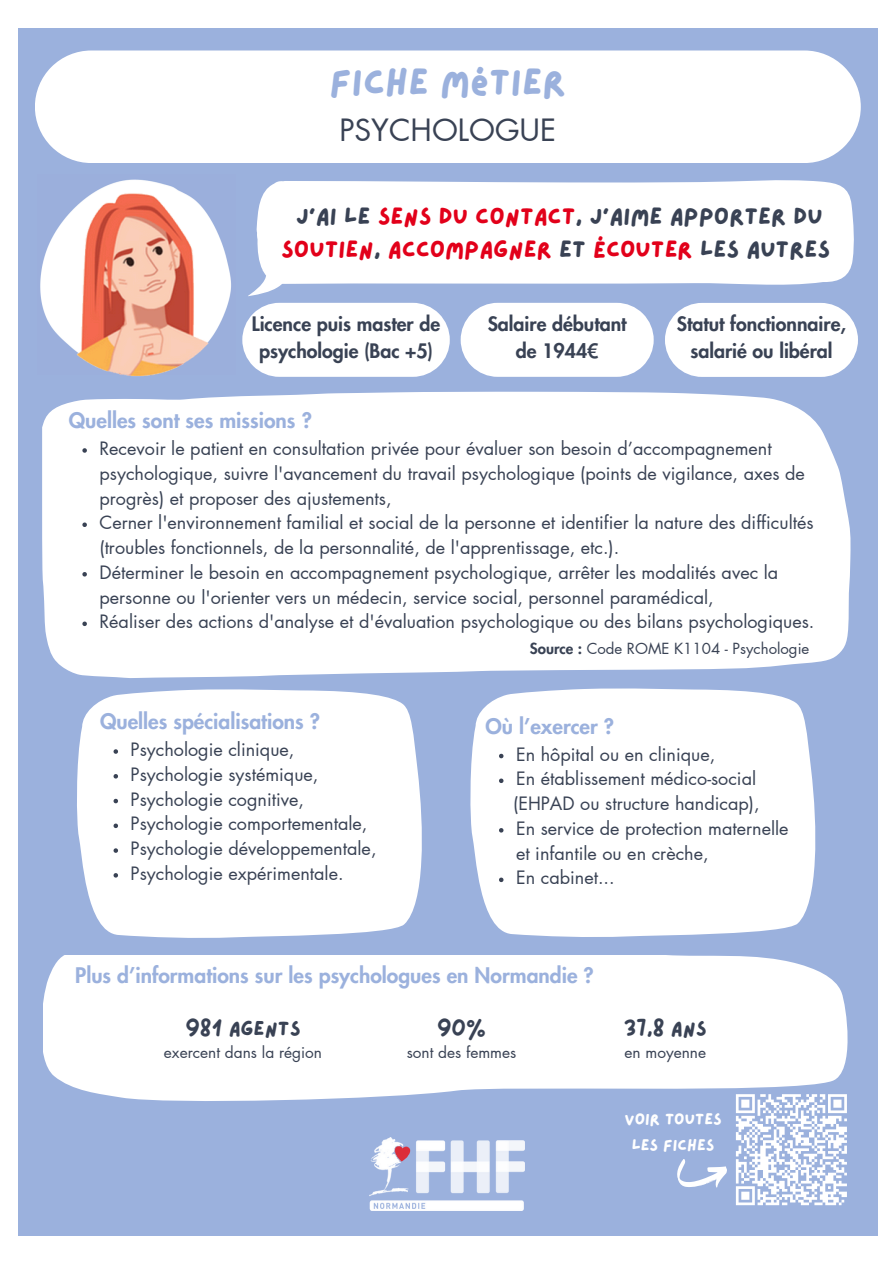
<style>
.page{position:relative;width:894px;height:1264px;background:#fff}
.page>*{position:absolute;margin:0;border:0;box-sizing:border-box;transform-origin:0 0}
.t1{font:37.5px "Lazydog";color:#9bb1dd}
.t2{font:30px "Futura LT Pro";color:#394254}
.t3{font:23.85px/32.7px "Lazydog";color:#e2001a;text-align:center}
.t4{font:800 21px "Futura LT Pro";color:#9bb1dd}
.t5{font:20.55px "Lazydog";color:#394254}
.t6{font:800 19.5px/27px "Futura LT Pro";color:#394254;text-align:center}
.t7{font:18px/24.8px "Futura LT Pro";color:#394254}
.t8{font:16.2px/25.8px "Lazydog";color:#fff;text-align:center}
.t9{font:15.45px "Futura LT Pro";color:#394254}
.t10{font:15px "Futura LT Pro";color:#394254}
.s1{color:#394254}
.s2{font-weight:800}
</style>
<div class="page">
<div style="left:18px;top:28px;width:860px;height:1207px;background:#9bb1dd"></div>
<div style="left:43px;top:955px;width:805px;height:146px;background:#fff"></div>
<img style="left:40px;top:179px;width:191px;height:166px">
<img style="left:369px;top:1137px;width:155px;height:73px">
<div style="left:35px;top:50px;width:825px;height:113px;background:#fff"></div>
<svg style="left:460px;top:303px;width:193px;height:74px;background:#f6f8fc"></svg>
<svg style="left:665px;top:303px;width:192px;height:74px;background:#f6f8fc"></svg>
<svg style="left:242px;top:287px;width:207px;height:90px"></svg>
<div style="left:42px;top:391px;width:808px;height:287px;background:#fff"></div>
<svg style="left:256px;top:180px;width:598px;height:107px;background:#f8fafc"></svg>
<div style="left:77px;top:689px;width:345px;height:249px;background:#fff"></div>
<div style="left:470px;top:688px;width:346px;height:249px;background:#fff"></div>
<img style="left:69px;top:188px;width:151px;height:189px">
<svg style="left:82px;top:448px;width:5px;height:5px"></svg>
<svg style="left:82px;top:522px;width:5px;height:5px"></svg>
<svg style="left:82px;top:572px;width:5px;height:4px"></svg>
<svg style="left:82px;top:621px;width:5px;height:5px"></svg>
<svg style="left:113px;top:749px;width:5px;height:4px"></svg>
<svg style="left:113px;top:774px;width:5px;height:4px"></svg>
<svg style="left:113px;top:798px;width:5px;height:5px"></svg>
<svg style="left:113px;top:823px;width:5px;height:5px"></svg>
<svg style="left:113px;top:848px;width:5px;height:4px"></svg>
<svg style="left:113px;top:873px;width:5px;height:4px"></svg>
<svg style="left:499px;top:753px;width:4px;height:5px"></svg>
<svg style="left:499px;top:778px;width:4px;height:5px"></svg>
<svg style="left:499px;top:828px;width:4px;height:4px"></svg>
<svg style="left:499px;top:877px;width:4px;height:5px"></svg>
<div style="left:730px;top:1088px;width:122px;height:122px;background:#9bb1dd"></div>
<svg style="left:673px;top:1092px;width:174px;height:114px"></svg>
<h1 class="t1" style="left:329px;top:64px;width:238px">FICHE MÉTIER</h1>
<h1 class="t2" style="left:339px;top:116px;width:218px">PSYCHOLOGUE</h1>
<p class="t3" style="left:281px;top:201px;width:550px"><span class="s1">J’AI LE</span> SENS DU CONTACT<span class="s1">, J'AIME APPORTER DU<br></span>SOUTIEN<span class="s1">,</span> ACCOMPAGNER <span class="s1">ET</span> ÉCOUTER <span class="s1">LES AUTRES</span></p>
<p class="t6" style="left:252px;top:311px;width:190px">Licence puis master de psychologie (Bac +5)</p>
<p class="t6" style="left:487px;top:311px;width:140px">Salaire débutant de 1944€</p>
<p class="t6" style="left:676px;top:311px;width:171px">Statut fonctionnaire, salarié ou libéral</p>
<h2 class="t4" style="left:69px;top:410px;width:244px">Quelles sont ses missions ?</h2>
<p class="t7" style="left:99px;top:437px;width:706px">Recevoir le patient en consultation privée pour évaluer son besoin d’accompagnement psychologique, suivre l'avancement du travail psychologique (points de vigilance, axes de progrès) et proposer des ajustements,</p>
<h3 class="t7" style="left:99px;top:511px;width:715px">Cerner l'environnement familial et social de la personne et identifier la nature des difficultés (troubles fonctionnels, de la personnalité, de l'apprentissage, etc.).</h3>
<h3 class="t7" style="left:99px;top:560px;width:680px">Déterminer le besoin en accompagnement psychologique, arrêter les modalités avec la personne ou l'orienter vers un médecin, service social, personnel paramédical,</h3>
<h3 class="t7" style="left:99px;top:610px;width:716px">Réaliser des actions d'analyse et d'évaluation psychologique ou des bilans psychologiques.</h3>
<h3 class="t4" style="left:100px;top:711px;width:221px">Quelles spécialisations ?</h3>
<p class="t7" style="left:131px;top:737px;width:165px">Psychologie clinique,</p>
<p class="t7" style="left:131px;top:762px;width:189px">Psychologie systémique,</p>
<p class="t7" style="left:131px;top:787px;width:175px">Psychologie cognitive,</p>
<p class="t7" style="left:131px;top:812px;width:238px">Psychologie comportementale,</p>
<p class="t7" style="left:131px;top:836px;width:247px">Psychologie développementale,</p>
<p class="t7" style="left:131px;top:861px;width:214px">Psychologie expérimentale.</p>
<p class="t10" style="left:529px;top:642px;width:281px"><span class="s2">Source :</span> Code ROME K1104 - Psychologie</p>
<h3 class="t4" style="left:485px;top:716px;width:130px">Où l’exercer ?</h3>
<p class="t7" style="left:516px;top:742px;width:201px">En hôpital ou en clinique,</p>
<p class="t7" style="left:516px;top:767px;width:241px">En établissement médico-social</p>
<p class="t7" style="left:513px;top:791px;width:248px">(EHPAD ou structure handicap),</p>
<p class="t7" style="left:516px;top:816px;width:274px">En service de protection maternelle et infantile ou en crèche,</p>
<p class="t7" style="left:516px;top:866px;width:100px">En cabinet...</p>
<p class="t4" style="left:75px;top:965px;width:520px">Plus d’informations sur les psychologues en Normandie ?</p>
<p class="t5" style="left:185px;top:1018px;width:117px">981 AGENTS</p>
<h3 class="t9" style="left:164px;top:1045px;width:160px">exercent dans la région</h3>
<p class="t5" style="left:437px;top:1018px;width:50px">90%</p>
<p class="t9" style="left:406px;top:1045px;width:111px">sont des femmes</p>
<h5 class="t5" style="left:623px;top:1018px;width:84px">37,8 ANS</h5>
<p class="t9" style="left:624px;top:1045px;width:83px">en moyenne</p>
<p class="t8" style="left:624px;top:1107px;width:99px">VOIR TOUTES<br>LES FICHES</p>
</div>
